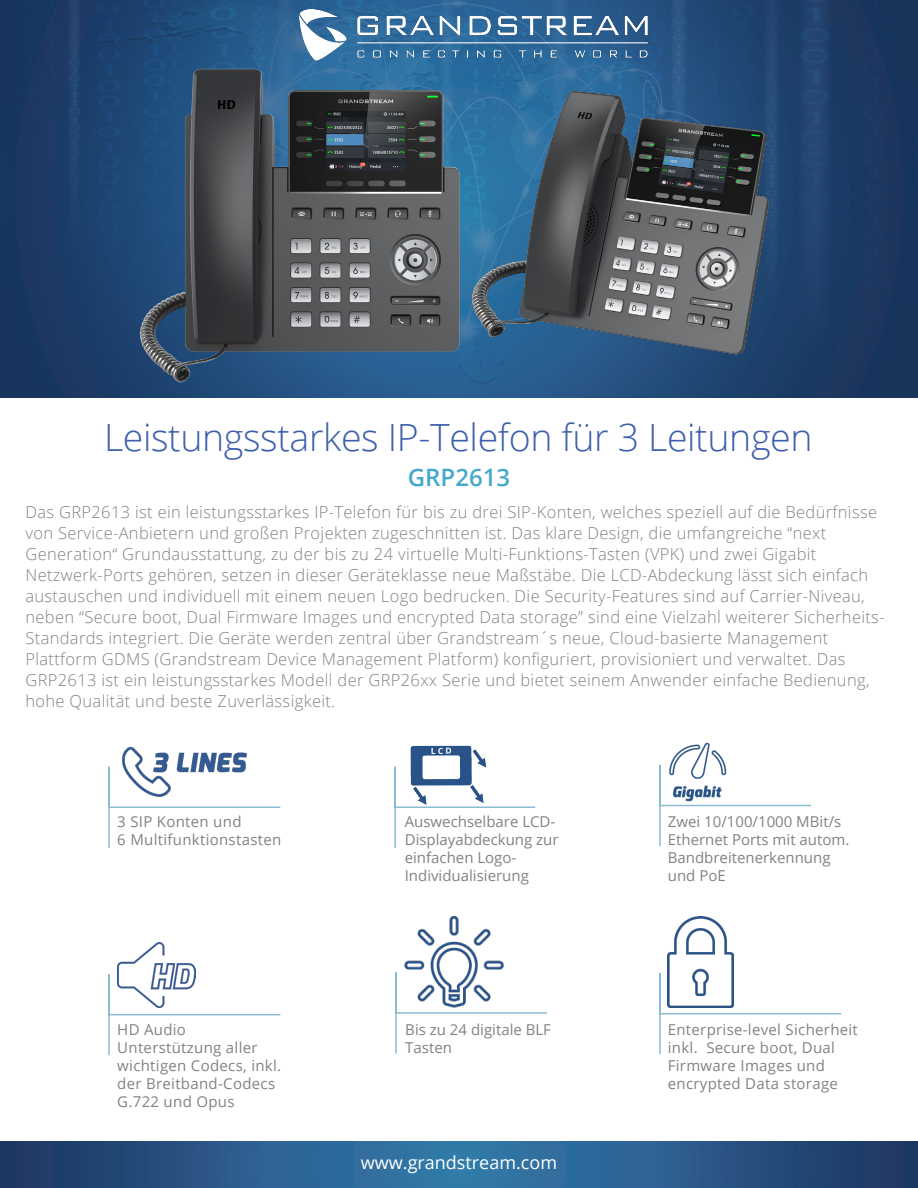
<style>
.page{position:relative;width:918px;height:1188px;background:#fff}
.page>*{position:absolute;margin:0;border:0;box-sizing:border-box;transform-origin:0 0}
.t1{font:300 37.5px "Open Sans";letter-spacing:-.01em;color:#3e60ac}
.t2{font:600 24px "Open Sans";color:#46a8ca}
.t3{font:18px "Open Sans";color:#fff}
.t4{font:300 16.5px/21px "Open Sans";letter-spacing:.02em;color:#808285}
.t5{font:15px/18px "Open Sans";letter-spacing:.02em;color:#808285}
.t6{font:15px/18px "Open Sans";color:#808285}
</style>
<div class="page">
<img style="left:0;top:0;width:918px;height:397px">
<img style="left:459px;top:57px;width:344px;height:324px">
<img style="left:291px;top:10px;width:362px;height:53px">
<svg style="left:0;top:1142px;width:918px;height:46px;background:#295988"></svg>
<svg style="left:108px;top:766px;width:173px;height:82px"></svg>
<svg style="left:394px;top:766px;width:142px;height:82px"></svg>
<svg style="left:659px;top:764px;width:153px;height:83px"></svg>
<svg style="left:108px;top:973px;width:173px;height:83px"></svg>
<svg style="left:395px;top:972px;width:152px;height:82px"></svg>
<svg style="left:659px;top:972px;width:183px;height:83px"></svg>
<img style="left:117px;top:746px;width:137px;height:52px">
<img style="left:668px;top:742px;width:60px;height:60px">
<img style="left:117px;top:943px;width:78px;height:65px">
<img style="left:405px;top:917px;width:98px;height:91px">
<img style="left:668px;top:917px;width:65px;height:91px">
<img style="left:131px;top:64px;width:345px;height:324px">
<img style="left:405px;top:745px;width:87px;height:60px">
<p class="t1" style="left:104px;top:412px;width:710px">Leistungsstarkes IP-Telefon für 3 Leitungen</p>
<p class="t2" style="left:408px;top:461px;width:104px">GRP2613</p>
<p class="t4" style="left:26px;top:501px;width:861px">Das GRP2613 ist ein leistungsstarkes IP-Telefon für bis zu drei SIP-Konten, welches speziell auf die Bedürfnisse von Service-Anbietern und großen Projekten zugeschnitten ist. Das klare Design, die umfangreiche “next Generation“ Grundausstattung, zu der bis zu 24 virtuelle Multi-Funktions-Tasten (VPK) und zwei Gigabit Netzwerk-Ports gehören, setzen in dieser Geräteklasse neue Maßstäbe. Die LCD-Abdeckung lässt sich einfach austauschen und individuell mit einem neuen Logo bedrucken. Die Security-Features sind auf Carrier-Niveau, neben “Secure boot, Dual Firmware Images und encrypted Data storage” sind eine Vielzahl weiterer Sicherheits-Standards integriert. Die Geräte werden zentral über Grandstream´s neue, Cloud-basierte Management Plattform GDMS (Grandstream Device Management Platform) konfiguriert, provisioniert und verwaltet. Das GRP2613 ist ein leistungsstarkes Modell der GRP26xx Serie und bietet seinem Anwender einfache Bedienung, hohe Qualität und beste Zuverlässigkeit.</p>
<p class="t5" style="left:117px;top:812px;width:166px">3 SIP Konten und<br>6 Multifunktionstasten</p>
<p class="t6" style="left:405px;top:812px;width:155px">Auswechselbare LCD-<br>Displayabdeckung zur einfachen Logo-</p>
<p class="t6" style="left:405px;top:866px;width:126px">Individualisierung</p>
<p class="t6" style="left:668px;top:812px;width:183px">Zwei 10/100/1000 MBit/s<br>Ethernet Ports mit autom.<br>Bandbreitenerkennung und PoE</p>
<p class="t5" style="left:117px;top:1020px;width:165px">HD Audio<br>Unterstützung aller wichtigen Codecs, inkl. der Breitband-Codecs<br>G.722 und Opus</p>
<p class="t6" style="left:405px;top:1020px;width:147px">Bis zu 24 digitale BLF<br>Tasten</p>
<p class="t5" style="left:668px;top:1020px;width:192px">Enterprise-level Sicherheit inkl. Secure boot, Dual<br>Firmware Images und</p>
<p class="t5" style="left:668px;top:1074px;width:172px">encrypted Data storage</p>
<p class="t3" style="left:361px;top:1151px;width:198px">www.grandstream.com</p>
</div>
